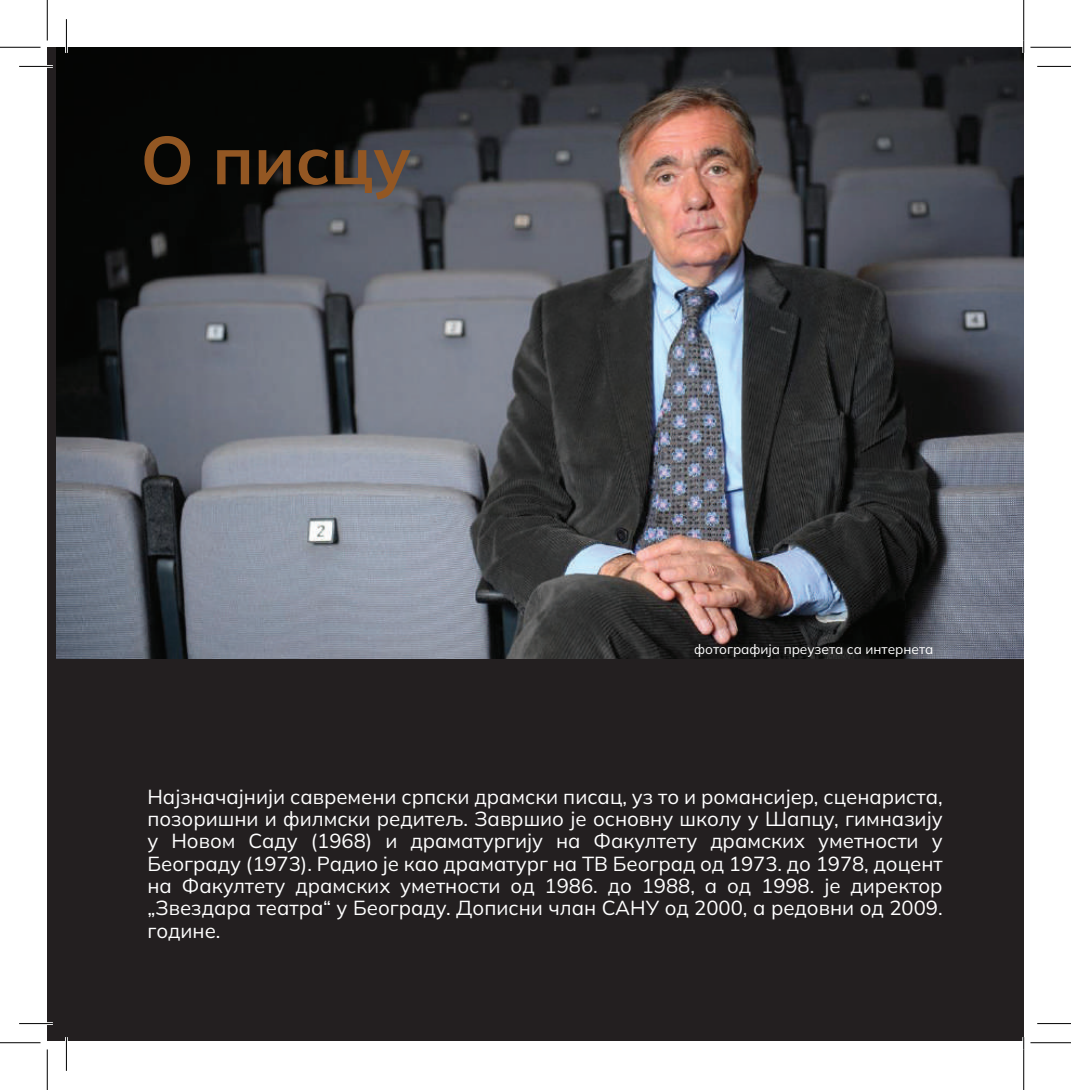
<style>
.page{position:relative;width:1071px;height:1090px;background:#fff}
.page>*{position:absolute;margin:0;border:0;box-sizing:border-box;transform-origin:0 0}
.t1{font:700 67.5px "Mulish";color:#935723}
.t2{font:20.25px/22.3px "Mulish";color:#fff;text-align:justify}
.t3{font:13.5px "Mulish";color:#fff}
</style>
<div class="page">
<div style="left:47px;top:47px;width:976px;height:993px;background:#231f20"></div>
<img style="left:57px;top:47px;width:966px;height:611px">
<hr style="left:19px;top:65px;width:34px;height:3px;background:#fff">
<hr style="left:19px;top:1022px;width:34px;height:2px;background:#fff">
<hr style="left:65px;top:19px;width:3px;height:34px;background:#fff">
<hr style="left:65px;top:1037px;width:3px;height:33px;background:#fff">
<hr style="left:1022px;top:19px;width:2px;height:34px;background:#fff">
<hr style="left:1022px;top:1037px;width:2px;height:33px;background:#fff">
<hr style="left:19px;top:66px;width:34px;height:1px;background:#000">
<hr style="left:1037px;top:66px;width:33px;height:1px;background:#000">
<hr style="left:19px;top:1023px;width:34px;height:1px;background:#000">
<hr style="left:1037px;top:1023px;width:33px;height:1px;background:#000">
<hr style="left:66px;top:19px;width:1px;height:34px;background:#000">
<hr style="left:66px;top:1037px;width:1px;height:33px;background:#000">
<hr style="left:1023px;top:19px;width:1px;height:34px;background:#000">
<hr style="left:1023px;top:1037px;width:1px;height:33px;background:#000">
<hr style="left:0;top:47px;width:40px;height:1px;background:#000">
<hr style="left:1030px;top:47px;width:40px;height:1px;background:#000">
<hr style="left:0;top:1042px;width:40px;height:1px;background:#000">
<hr style="left:1030px;top:1042px;width:40px;height:1px;background:#000">
<hr style="left:47px;top:0;width:1px;height:40px;background:#000">
<hr style="left:47px;top:1049px;width:1px;height:40px;background:#000">
<hr style="left:1023px;top:0;width:1px;height:40px;background:#000">
<hr style="left:1023px;top:1049px;width:1px;height:40px;background:#000">
<h1 class="t1" style="left:141px;top:114px;width:272px">О писцу</h1>
<p class="t3" style="left:694px;top:640px;width:241px">фотографија преузета са интернета</p>
<p class="t2" style="left:147px;top:785px;width:796px">Најзначајнији савремени српски драмски писац, уз то и романсијер, сценариста, позоришни и филмски редитељ. Завршио је основну школу у Шапцу, гимназију у Новом Саду (1968) и драматургију на Факултету драмских уметности у Београду (1973). Радио је као драматург на ТВ Београд од 1973. до 1978, доцент на Факултету драмских уметности од 1986. до 1988, а од 1998. је директор „Звездара театра“ у Београду. Дописни члан САНУ од 2000, а редовни од 2009. године.</p>
</div>
